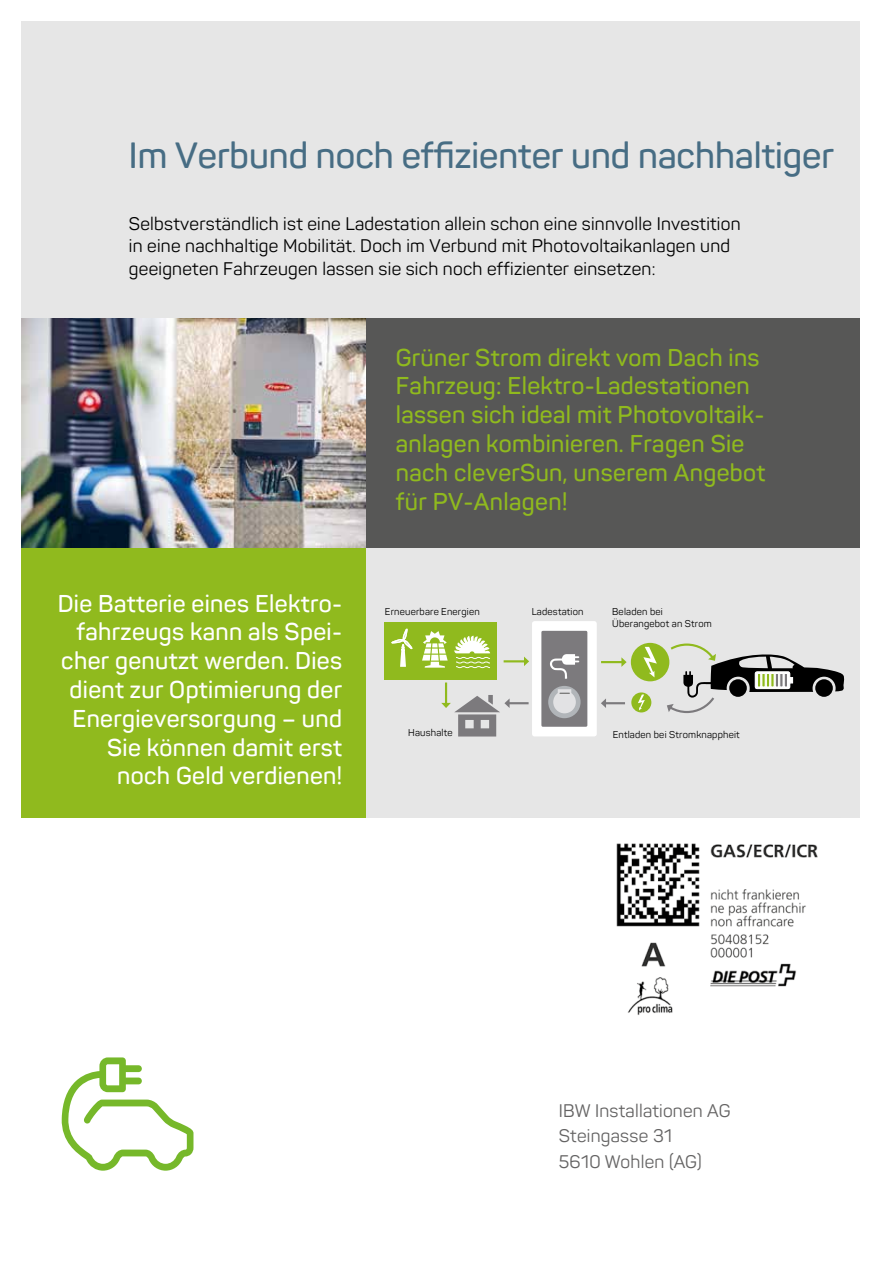
<style>
.page{position:relative;width:881px;height:1263px;background:#fff}
.page>*{position:absolute;margin:0;border:0;box-sizing:border-box;transform-origin:0 0}
.t1{font:600 36px "Panton";color:#476d84}
.t2{font:600 24px/28.8px "Panton";letter-spacing:.015em;color:#90ba1e}
.t3{font:600 24px/28.8px "Panton";letter-spacing:.015em;color:#fff;text-align:right}
.t4{font:18px/22.5px "Panton";letter-spacing:.015em;color:#000}
.t5{font:18px/25.5px "Panton";letter-spacing:.015em;color:#646363}
.t6{font:9.75px/11.9px "Panton";letter-spacing:.02em;color:#000}
</style>
<div class="page">
<div style="left:21px;top:21px;width:838px;height:797px;background:#e6e6e6"></div>
<div style="left:21px;top:547px;width:344px;height:271px;background:#90ba1e"></div>
<div style="left:365px;top:318px;width:494px;height:229px;background:#575756"></div>
<img style="left:21px;top:318px;width:344px;height:229px">
<svg style="left:61px;top:1057px;width:132px;height:114px"></svg>
<div style="left:532px;top:621px;width:64px;height:115px;background:#fff;border-radius:3px"></div>
<div style="left:541px;top:631px;width:46px;height:96px;background:#7c7a7d;border-radius:2px"></div>
<svg style="left:550px;top:654px;width:29px;height:25px"></svg>
<div style="left:548px;top:686px;width:32px;height:32px;background:#b1b5b9;border-radius:50%"></div>
<svg style="left:553px;top:689px;width:22px;height:24px"></svg>
<hr style="left:601px;top:661px;width:22px;height:2px;background:#90ba1e">
<svg style="left:621px;top:657px;width:5px;height:10px"></svg>
<div style="left:630px;top:643px;width:39px;height:38px;background:#90ba1e;border-radius:50%"></div>
<svg style="left:643px;top:647px;width:13px;height:30px"></svg>
<hr style="left:604px;top:702px;width:20px;height:2px;background:#7c7a7d">
<svg style="left:601px;top:699px;width:4px;height:8px"></svg>
<div style="left:631px;top:692px;width:20px;height:20px;background:#90ba1e;border-radius:50%"></div>
<svg style="left:638px;top:694px;width:6px;height:16px"></svg>
<svg style="left:666px;top:643px;width:178px;height:70px"></svg>
<hr style="left:507px;top:702px;width:21px;height:2px;background:#7c7a7d">
<hr style="left:503px;top:660px;width:22px;height:2px;background:#90ba1e">
<svg style="left:524px;top:657px;width:5px;height:9px"></svg>
<div style="left:384px;top:622px;width:113px;height:57px;background:#90ba1e"></div>
<svg style="left:454px;top:635px;width:36px;height:33px"></svg>
<svg style="left:391px;top:628px;width:22px;height:39px"></svg>
<svg style="left:422px;top:631px;width:25px;height:37px"></svg>
<hr style="left:445px;top:682px;width:2px;height:23px;background:#90ba1e">
<svg style="left:441px;top:695px;width:68px;height:41px"></svg>
<img style="left:616px;top:843px;width:202px;height:172px">
<h1 class="t1" style="left:129px;top:133px;width:706px">Im Verbund noch effizienter und nachhaltiger</h1>
<p class="t4" style="left:129px;top:212px;width:613px">Selbstverständlich ist eine Ladestation allein schon eine sinnvolle Investition in eine nachhaltige Mobilität. Doch im Verbund mit Photovoltaikanlagen und geeigneten Fahrzeugen lassen sie sich noch effizienter einsetzen:</p>
<h2 class="t3" style="left:58px;top:588px;width:286px">Die Batterie eines Elektro&shy;fahrzeugs kann als Spei&shy;cher genutzt werden. Dies dient zur Optimierung der<br>Energieversorgung – und<br>Sie können damit erst noch Geld verdienen!</h2>
<h2 class="t2" style="left:395px;top:342px;width:371px">Grüner Strom direkt vom Dach ins<br>Fahrzeug: Elektro-Ladestationen lassen sich ideal mit Photovoltaik&shy;anlagen kombinieren. Fragen Sie nach cleverSun, unserem Angebot für PV-Anlagen!</h2>
<p class="t6" style="left:385px;top:606px;width:96px">Erneuerbare Energien</p>
<p class="t6" style="left:531px;top:605px;width:53px">Ladestation</p>
<p class="t6" style="left:612px;top:606px;width:101px">Beladen bei<br>Überangebot an Strom</p>
<p class="t6" style="left:408px;top:726px;width:46px">Haushalte</p>
<p class="t6" style="left:612px;top:729px;width:128px">Entladen bei Stromknappheit</p>
<p class="t5" style="left:558px;top:1098px;width:173px">IBW Installationen AG<br>Steingasse 31<br>5610 Wohlen (AG)</p>
</div>
